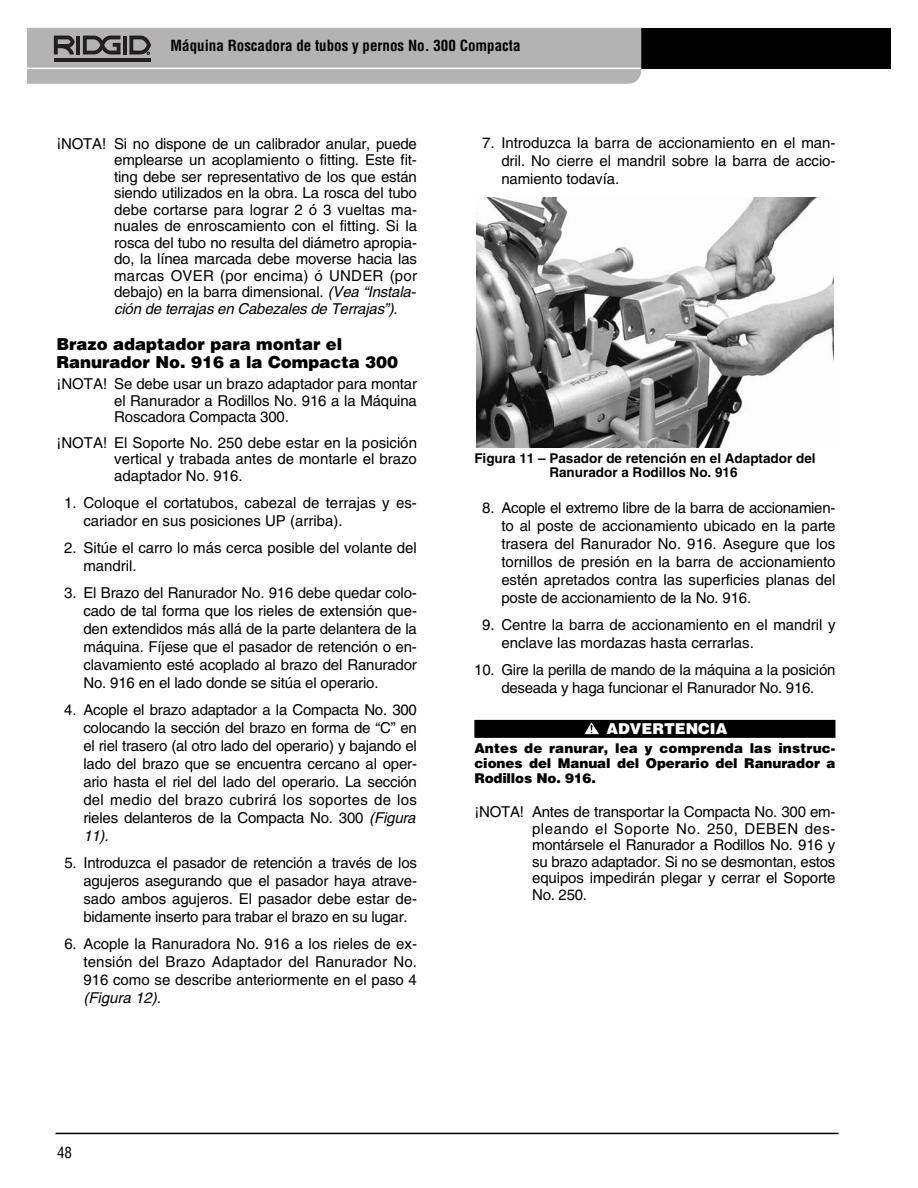
<style>
.page{position:relative;width:918px;height:1188px;background:#fff}
.page>*{position:absolute;margin:0;border:0;box-sizing:border-box;transform-origin:0 0}
.t1{font:900 16.5px/18px "Helvetica";color:#000}
.t2{font:15px/18px "Helvetica";letter-spacing:-.005em;color:#000;text-align:justify}
.t3{font:700 condensed 15px "Helvetica";color:#000}
.t4{font:900 15px "Helvetica";color:#fff}
.t5{font:condensed 15px "Helvetica";color:#000}
.t6{font:900 13.5px/15px "Helvetica";letter-spacing:-.005em;color:#000;text-align:justify}
.t7{font:700 13.5px/13.5px "Helvetica";color:#000;text-align:center}
.s1{font-style:italic}
</style>
<div class="page">
<hr style="left:56px;top:1133px;width:783px;height:1px;background:#000">
<div style="left:631px;top:28px;width:260px;height:41px;background:#000"></div>
<svg style="left:27px;top:28px;width:614px;height:56px;background:#afafaf"></svg>
<div style="left:474px;top:720px;width:362px;height:18px;background:#000"></div>
<svg style="left:584px;top:722px;width:15px;height:13px"></svg>
<svg style="left:585px;top:723px;width:13px;height:11px"></svg>
<img style="left:476px;top:197px;width:357px;height:250px">
<p class="t3" style="left:171px;top:40px;width:351px">Máquina Roscadora de tubos y pernos No. 300 Compacta</p>
<p class="t2" style="left:114px;top:137px;width:306px;line-height:16.5px;text-indent:-58px">¡NOTA! Si no dispone de un calibrador anular, puede emplearse un acoplamiento o fitting. Este fit&shy;ting debe ser representativo de los que están siendo utilizados en la obra. La rosca del tubo debe cortarse para lograr 2 ó 3 vueltas ma - nua les de enroscamiento con el fitting. Si la rosca del tubo no resulta del diámetro apropia&shy;do, la línea marcada debe moverse hacia las marcas OVER (por encima) ó UNDER (por debajo) en la barra dimensional. <span class="s1">(Vea “Instala - ción de terrajas en Cabezales de Terrajas”)</span>.</p>
<p class="t1" style="left:56px;top:336px;width:343px">Brazo adaptador para montar el<br>Ranurador No. 916 a la Compacta 300</p>
<p class="t2" style="left:114px;top:377px;width:304px;line-height:16.5px;text-indent:-58px">¡NOTA! Se debe usar un brazo adaptador para montar el Ranurador a Rodillos No. 916 a la Máquina Roscadora Compacta 300.</p>
<p class="t2" style="left:114px;top:436px;width:304px;line-height:16.5px;text-indent:-58px">¡NOTA! El Soporte No. 250 debe estar en la posición vertical y trabada antes de montarle el brazo adaptador No. 916.</p>
<p class="t2" style="left:83px;top:495px;width:335px;text-indent:-19px">1. Coloque el cortatubos, cabezal de terrajas y es - cariador en sus posiciones UP (arriba).</p>
<p class="t2" style="left:83px;top:540px;width:335px;text-indent:-19px">2. Sitúe el carro lo más cerca posible del volante del mandril.</p>
<p class="t2" style="left:83px;top:585px;width:335px;text-indent:-19px">3. El Brazo del Ranurador No. 916 debe quedar colo&shy;cado de tal forma que los rieles de extensión que&shy;den extendidos más allá de la parte delantera de la máquina. Fíjese que el pasador de retención o en - clavamiento esté acoplado al brazo del Ran u rador No. 916 en el lado donde se sitúa el operario.</p>
<p class="t2" style="left:83px;top:702px;width:337px;text-indent:-19px">4. Acople el brazo adaptador a la Compacta No. 300 colocando la sección del brazo en forma de “C” en el riel trasero (al otro lado del operario) y bajando el lado del brazo que se encuentra cercano al oper&shy;ario hasta el riel del lado del operario. La sección del medio del brazo cubrirá los soportes de los rieles delanteros de la Compacta No. 300 <span class="s1">(Figura 11).</span></p>
<p class="t2" style="left:83px;top:855px;width:335px;text-indent:-19px">5. Introduzca el pasador de retención a través de los agujeros asegurando que el pasador haya atrave - sado ambos agujeros. El pasador debe estar de - bidamente inserto para trabar el brazo en su lugar.</p>
<p class="t2" style="left:83px;top:936px;width:335px;text-indent:-19px">6. Acople la Ranuradora No. 916 a los rieles de ex - tensión del Brazo Adaptador del Ranurador No.<br>916 como se describe anteriormente en el paso 4 <span class="s1">(Figura 12)</span>.</p>
<p class="t5" style="left:57px;top:1147px;width:16px">48</p>
<p class="t2" style="left:501px;top:136px;width:336px;text-indent:-19px">7. Introduzca la barra de accionamiento en el man&shy;dril. No cierre el mandril sobre la barra de ac cio - namiento todavía.</p>
<p class="t7" style="left:474px;top:453px;width:343px">Figura 11 – Pasador de retención en el Adaptador del<br>Ranurador a Rodillos No. 916</p>
<p class="t2" style="left:501px;top:500px;width:336px;text-indent:-19px">8. Acople el extremo libre de la barra de accion amien - to al poste de accionamiento ubicado en la parte trasera del Ranurador No. 916. Asegure que los tornillos de presión en la barra de accionamiento estén apretados contra las superficies planas del poste de accionamiento de la No. 916.</p>
<p class="t2" style="left:501px;top:617px;width:336px;text-indent:-19px">9. Centre la barra de accionamiento en el mandril y enclave las mordazas hasta cerrarlas.</p>
<p class="t2" style="left:474px;top:662px;width:363px;text-align:center">10. Gire la perilla de mando de la máquina a la posición deseada y haga funcionar el Ranurador No. 916.</p>
<p class="t4" style="left:607px;top:723px;width:122px">ADVERTENCIA</p>
<p class="t6" style="left:474px;top:742px;width:363px">Antes de ranurar, lea y comprenda las instruc&shy;ciones del Manual del Operario del Ranurador a Rodillos No. 916.</p>
<p class="t2" style="left:532px;top:805px;width:305px;line-height:16.5px;text-indent:-58px">¡NOTA! Antes de transportar la Compacta No. 300 em - pleando el Soporte No. 250, DEBEN des - montársele el Ranurador a Rodillos No. 916 y su brazo adaptador. Si no se desmontan, e stos equipos impedirán plegar y cerrar el Soporte No. 250.</p>
</div>
